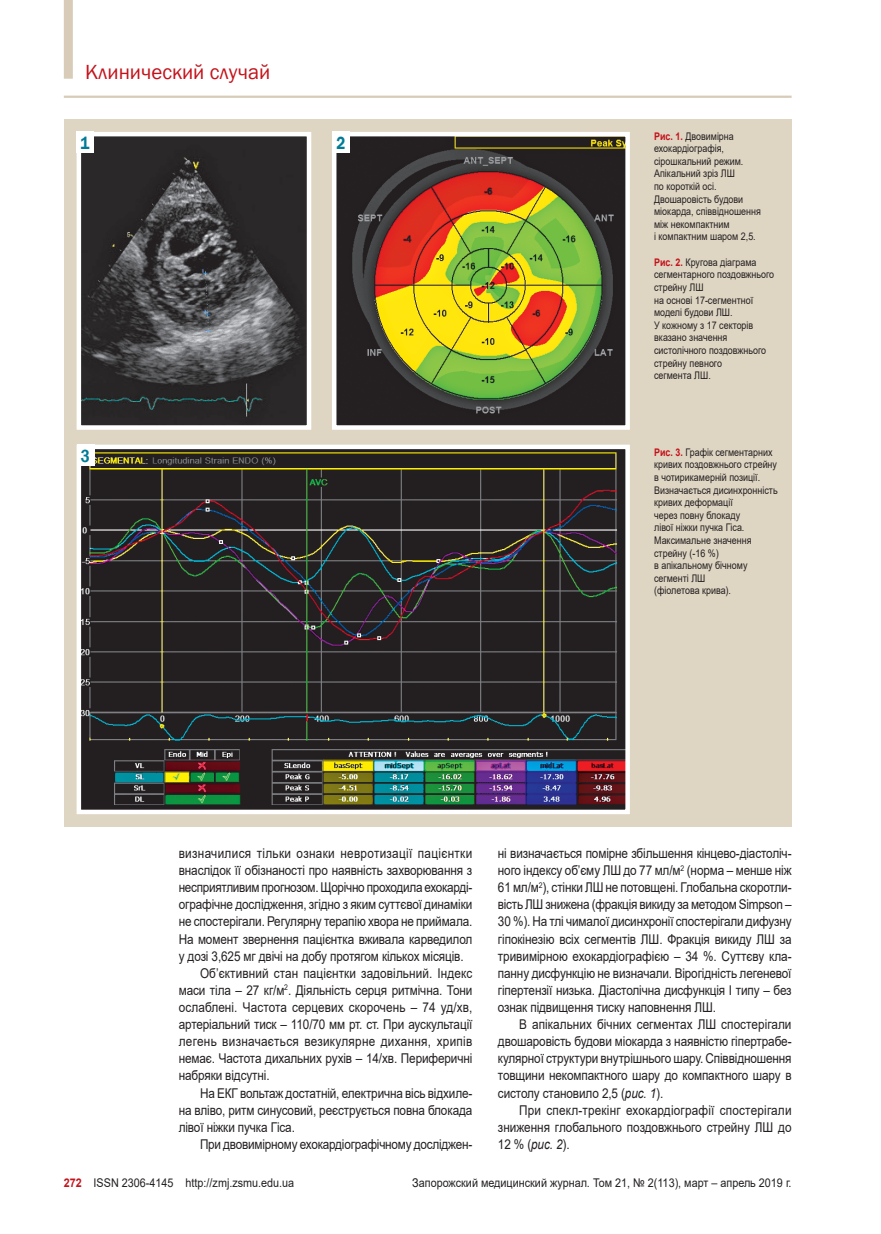
<style>
.page{position:relative;width:881px;height:1234px;background:#fff}
.page>*{position:absolute;margin:0;border:0;box-sizing:border-box;transform-origin:0 0}
.t1{font:21px "Franklin Gothic";color:#c4121a}
.резюме_назв{font:600 18px "Franklin Gothic";color:#007b96;scale:.85 1}
.tecst{font:13.5px/17.1px "Arial";letter-spacing:-.01em;color:#231f20;text-align:justify;scale:.87 1}
.tecst_1{font:13.5px/17.1px "Arial";letter-spacing:-.01em;color:#231f20;text-align:justify;scale:.87 1}
.t2{font:12px "Arial";color:#231f20;scale:.9 1}
.примечание{font:10.5px/12.6px "Arial";color:#231f20;scale:.85 1}
.s1{font-weight:700;color:#c4121a}
.s2{font-style:italic}
</style>
<div class="page">
<hr style="left:64px;top:96px;width:727px;height:2px;background:#d8ccb8">
<div style="left:64px;top:119px;width:727px;height:707px;background:#ded5c3"></div>
<svg style="left:76px;top:131px;width:236px;height:299px;background:#4b4a4b"></svg>
<svg style="left:332px;top:131px;width:298px;height:299px;background:#7b6c37"></svg>
<svg style="left:76px;top:444px;width:554px;height:371px;background:#393836"></svg>
<div style="left:76px;top:132px;width:18px;height:21px;background:#fff"></div>
<div style="left:332px;top:132px;width:18px;height:21px;background:#fff"></div>
<div style="left:77px;top:444px;width:17px;height:21px;background:#fff"></div>
<div style="left:64px;top:0;width:9px;height:79px;background:#d8ccb8"></div>
<h1 class="t1" style="left:85px;top:59px;width:187px">Клинический случай</h1>
<p class="резюме_назв" style="left:81px;top:132px;width:12px">1</p>
<p class="резюме_назв" style="left:336px;top:132px;width:12px">2</p>
<p class="резюме_назв" style="left:81px;top:444px;width:12px">3</p>
<p class="примечание" style="left:654px;top:129px;width:127px"><span class="s1">Рис. 1.</span> Двовимірна ехокардіографія, сірошкальний режим.<br>Апікальний зріз ЛШ<br>по короткій осі.<br>Двошаровість будови міокарда, співвідношення між некомпактним<br>і компактним шаром 2,5.</p>
<p class="примечание" style="left:654px;top:256px;width:143px"><span class="s1">Рис. 2.</span> Кругова діаграма cегментарного поздовжнього стрейну ЛШ<br>на основі 17-сегментної моделі будови ЛШ.<br>У кожному з 17 секторів вказано значення систолічного поздовжнього стрейну певного<br>сегмента ЛШ.</p>
<p class="примечание" style="left:654px;top:445px;width:147px"><span class="s1">Рис. 3.</span> Графік сегментарних кривих поздовжнього стрейну в чотирикамерній позиції.<br>Визначається дисинхронність кривих деформації<br>через повну блокаду<br>лівої ніжки пучка Гіса.<br>Максимальне значення стрейну (-16 %)<br>в апікальному бічному сегменті ЛШ<br>(фіолетова крива).</p>
<p class="tecst_1" style="left:179px;top:844px;width:339px">визначилися тільки ознаки невротизації пацієнтки внаслідок її обізнаності про наявність захворювання з несприятливим прогнозом. Щорічно проходила ехокарді&shy;ографічне дослідження, згідно з яким суттєвої динаміки не спостерігали. Регулярну терапію хвора не приймала.<br>На момент звернення пацієнтка вживала карведилол у дозі 3,625 мг двічі на добу протягом кількох місяців.</p>
<p class="tecst" style="left:179px;top:964px;width:339px;text-indent:21px">Об’єктивний стан пацієнтки задовільний. Індекс маси тіла – 27 кг/м<sup>2</sup>. Діяльність серця ритмічна. Тони ослаблені. Частота серцевих скорочень – 74 уд/хв, артеріальний тиск – 110/70 мм рт. ст. При аускультації легень визначається везикулярне дихання, хрипів немає. Частота дихальних рухів – 14/хв. Периферичні набряки відсутні.</p>
<p class="tecst" style="left:179px;top:1083px;width:339px;text-indent:21px">На ЕКГ вольтаж достатній, електрична вісь відхиле&shy;на вліво, ритм синусовий, реєструється повна блокада лівої ніжки пучка Гіса.</p>
<p class="tecst" style="left:200px;top:1135px;width:314px">При двовимірному ехокардіографічному досліджен-</p>
<p class="tecst" style="left:497px;top:844px;width:339px">ні визначається помірне збільшення кінцево-діастоліч&shy;ного індексу об’єму ЛШ до 77 мл/м<sup>2</sup> (норма – менше ніж 61 мл/м<sup>2</sup>), стінки ЛШ не потовщені. Глобальна скоротли&shy;вість ЛШ знижена (фракція викиду за методом Simpson – 30 %). На тлі чималої дисинхронії спостерігали дифузну гіпокінезію всіх сегментів ЛШ. Фракція викиду ЛШ за тривимірною ехокардіографією – 34 %. Суттєву кла&shy;панну дисфункцію не визначали. Вірогідність легеневої гіпертензії низька. Діастолічна дисфункція I типу – без ознак підвищення тиску наповнення ЛШ.</p>
<p class="tecst" style="left:497px;top:1015px;width:339px;text-indent:21px">В апікальних бічних сегментах ЛШ спостерігали двошаровість будови міокарда з наявністю гіпертрабе&shy;кулярної структури внутрішнього шару. Співвідношення товщини некомпактного шару до компактного шару в систолу становило 2,5 (<span class="s2">рис. 1</span>).</p>
<p class="tecst" style="left:497px;top:1100px;width:339px;text-indent:21px">При спекл-трекінг ехокардіографії спостерігали зниження глобального поздовжнього стрейну ЛШ до 12 % (<span class="s2">рис. 2</span>).</p>
<p class="t2" style="left:64px;top:1174px;width:257px"><span class="s1">272</span> ISSN 2306-4145 http://zmj.zsmu.edu.ua</p>
<p class="t2" style="left:412px;top:1174px;width:423px">Запорожский медицинский журнал. Том 21, № 2(113), март – апрель 2019 г.</p>
</div>
